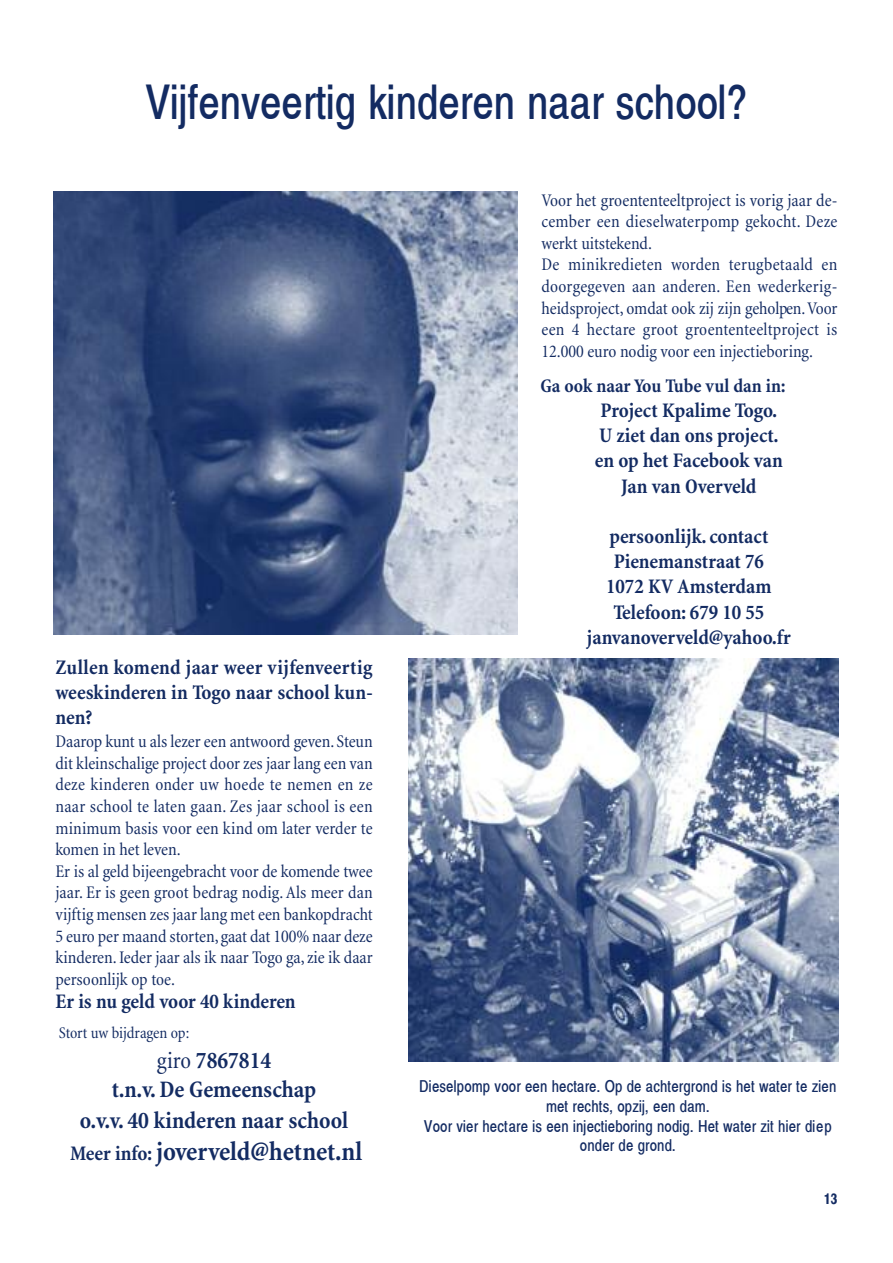
<style>
.page{position:relative;width:893px;height:1263px;background:#fff}
.page>*{position:absolute;margin:0;border:0;box-sizing:border-box;transform-origin:0 0}
.t1{font:48px "Xerox Sans Serif Narrow FC";color:#132b62}
.t2{font:700 condensed 27px "Minion";letter-spacing:-.005em;color:#132b62}
.t3{font:700 condensed 24px/28.8px "Minion";color:#132b62;text-align:center}
.t4{font:700 condensed 21px/25.2px "Minion";color:#132b62;text-align:center}
.t5{font:700 condensed 19.5px "Minion";color:#132b62}
.t6{font:condensed 18px/21.6px "Minion";color:#132b62}
.t7{font:16.5px/19.8px "Xerox Sans Serif Narrow FC";letter-spacing:.01em;color:#132b62;text-align:center}
.t8{font:condensed 16.5px "Minion";letter-spacing:-.01em;color:#132b62}
.t9{font:700 15px "Xerox Sans Serif Narrow FC";color:#132b62}
.s1{font-weight:400}
.s2{font-size:21px}
</style>
<div class="page">
<img style="left:54px;top:191px;width:463px;height:443px">
<img style="left:408px;top:658px;width:431px;height:403px">
<h1 class="t1" style="left:145px;top:84px;width:604px">Vijfenveertig kinderen naar school?</h1>
<p class="t6" style="left:541px;top:191px;width:297px">Voor het groententeeltproject is vorig jaar de&shy;cember een dieselwaterpomp gekocht. Deze werkt uitstekend.<br>De minikredieten worden terugbetaald en doorgegeven aan anderen. Een wederkerig&shy;heidsproject, omdat ook zij zijn geholpen.Voor een 4 hectare groot groententeeltproject is 12.000 euro nodig voor een injectieboring.</p>
<p class="t4" style="left:55px;top:656px;width:319px;text-align:justify">Zullen komend jaar weer vijfenveertig weeskinderen in Togo naar school kun&shy;nen?</p>
<p class="t6" style="left:55px;top:732px;width:319px">Daarop kunt u als lezer een antwoord geven. Steun dit kleinschalige project door zes jaar lang een van deze kinderen onder uw hoede te nemen en ze naar school te laten gaan. Zes jaar school is een minimum basis voor een kind om later verder te komen in het leven.<br>Er is al geld bijeengebracht voor de komende twee jaar. Er is geen groot bedrag nodig.Als meer dan vijftig mensen zes jaar lang met een bankopdracht 5 euro per maand storten,gaat dat 100% naar deze kinderen.Ieder jaar als ik naar Togo ga,zie ik daar persoonlijk op toe.</p>
<p class="t4" style="left:55px;top:991px;width:242px">Er is nu geld voor 40 kinderen</p>
<p class="t8" style="left:59px;top:1026px;width:132px">Stort uw bijdragen op:</p>
<h3 class="t3" style="left:112px;top:1048px;width:206px"><span class="s1">giro</span> 7867814<br>t.n.v.De Gemeenschap</h3>
<h3 class="t3" style="left:80px;top:1108px;width:270px">o.v.v. 40 kinderen naar school</h3>
<h2 class="t2" style="left:70px;top:1141px;width:294px"><span class="s2">Meer info:</span> joverveld@hetnet.nl</h2>
<p class="t5" style="left:540px;top:378px;width:247px">Ga ook naar You Tube vul dan in:</p>
<p class="t4" style="left:595px;top:400px;width:190px">Project Kpalime Togo.<br>U ziet dan ons project. en op het Facebook van<br>Jan van Overveld</p>
<p class="t4" style="left:587px;top:526px;width:206px">persoonlijk.contact<br>Pienemanstraat 76<br>1072 KV Amsterdam<br>Telefoon: 679 10 55 janvanoverveld@yahoo.fr</p>
<p class="t7" style="left:419px;top:1078px;width:419px">Dieselpomp voor een hectare. Op de achtergrond is het water te zien met rechts, opzij, een dam.<br>Voor vier hectare is een injectieboring nodig. Het water zit hier diep onder de grond.</p>
<p class="t9" style="left:824px;top:1193px;width:15px">13</p>
</div>
